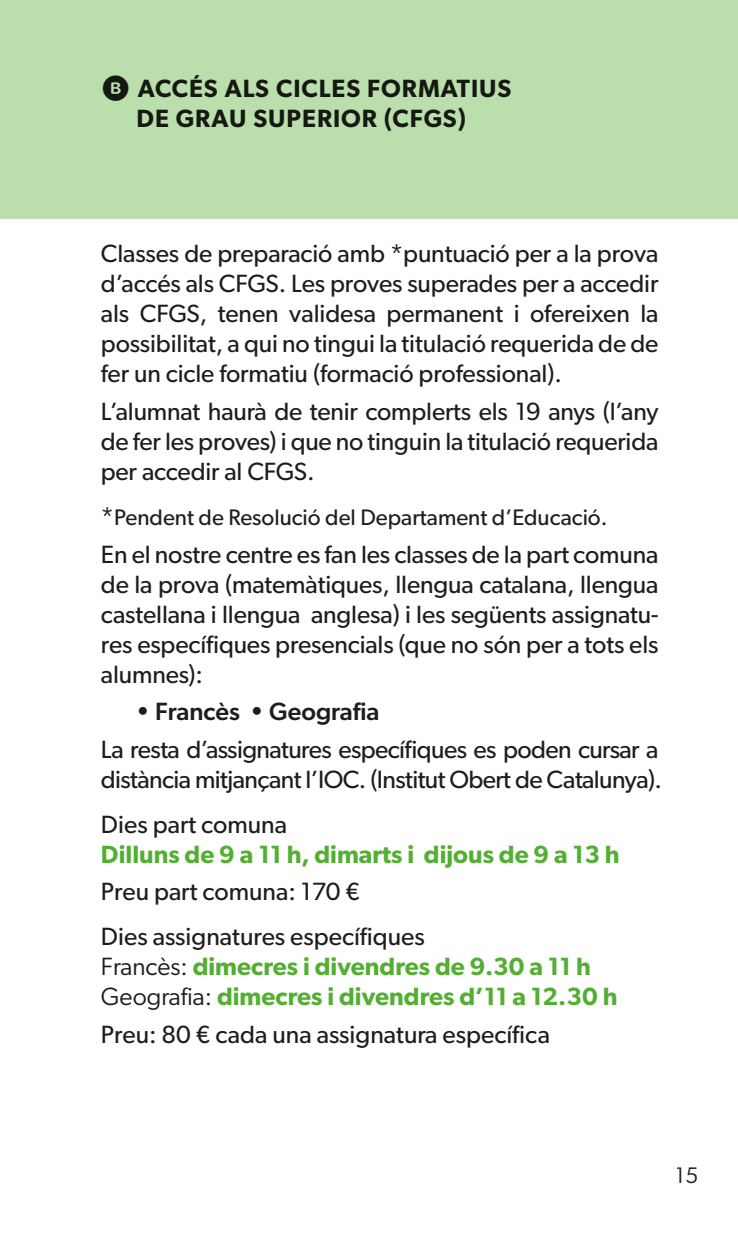
<style>
.page{position:relative;width:738px;height:1234px;background:#fff}
.page>*{position:absolute;margin:0;border:0;box-sizing:border-box;transform-origin:0 0}
.t1{font:25px/30px "Gibson";letter-spacing:-.005em;color:#1d1d1b;text-align:justify}
.t2{font:600 25px/30px "Gibson";color:#53af32}
.t3{font:25px/30px "Gibson";letter-spacing:-.025em;color:#1d1d1b}
.t4{font:600 25px/30px "Gibson";letter-spacing:.04em;color:#1d1d1b}
.t5{font:500 25px "Gibson";color:#1d1d1b}
.t6{font:22.5px "Gibson";color:#1d1d1b}
.t7{font:22.5px "Gibson";color:#1d1d1b}
.s1{font-size:25px}
.s2{font-weight:400;color:#1d1d1b}
</style>
<div class="page">
<div style="left:0;top:0;width:737px;height:218px;background:#badfad"></div>
<p class="t4" style="left:136px;top:73px;width:376px">ACCÉS ALS CICLES FORMATIUS<br>DE GRAU SUPERIOR (CFGS)</p>
<p class="t1" style="left:101px;top:238px;width:558px">Classes de preparació amb *puntuació per a la prova d’accés als CFGS. Les proves superades per a accedir als CFGS, tenen validesa permanent i ofereixen la possibilitat, a qui no tingui la titulació requerida de de fer un cicle formatiu (formació professional).</p>
<p class="t1" style="left:101px;top:396px;width:558px">L’alumnat haurà de tenir complerts els 19 anys (l’any de fer les proves) i que no tinguin la titulació requerida per accedir al CFGS.</p>
<p class="t6" style="left:101px;top:503px;width:508px"><span class="s1">*</span>Pendent de Resolució del Departament d’Educació.</p>
<p class="t1" style="left:101px;top:538px;width:558px">En el nostre centre es fan les classes de la part comuna de la prova (matemàtiques, llengua catalana, llengua castellana i llengua anglesa) i les següents assignatu&shy;res específiques presencials (que no són per a tots els alumnes):</p>
<p class="t5" style="left:136px;top:696px;width:245px">• Francès • Geografia</p>
<p class="t3" style="left:101px;top:733px;width:562px">La resta d’assignatures específiques es poden cursar a distància mitjançant l’IOC. (Institut Obert de Catalunya).</p>
<p class="t1" style="left:101px;top:808px;width:187px">Dies part comuna</p>
<p class="t2" style="left:101px;top:838px;width:520px">Dilluns de 9 a 11 h, dimarts i dijous de 9 a 13 h</p>
<p class="t1" style="left:101px;top:868px;width:325px;line-height:45px">Preu part comuna: 170 €<br>Dies assignatures específiques</p>
<p class="t2" style="left:101px;top:951px;width:517px"><span class="s2">Francès:</span> dimecres i divendres de 9.30 a 11 h<br><span class="s2">Geografia:</span> dimecres i divendres d’11 a 12.30 h</p>
<p class="t1" style="left:101px;top:1018px;width:450px">Preu: 80 € cada una assignatura específica</p>
<p class="t7" style="left:675px;top:1161px;width:24px">15</p>
</div>
